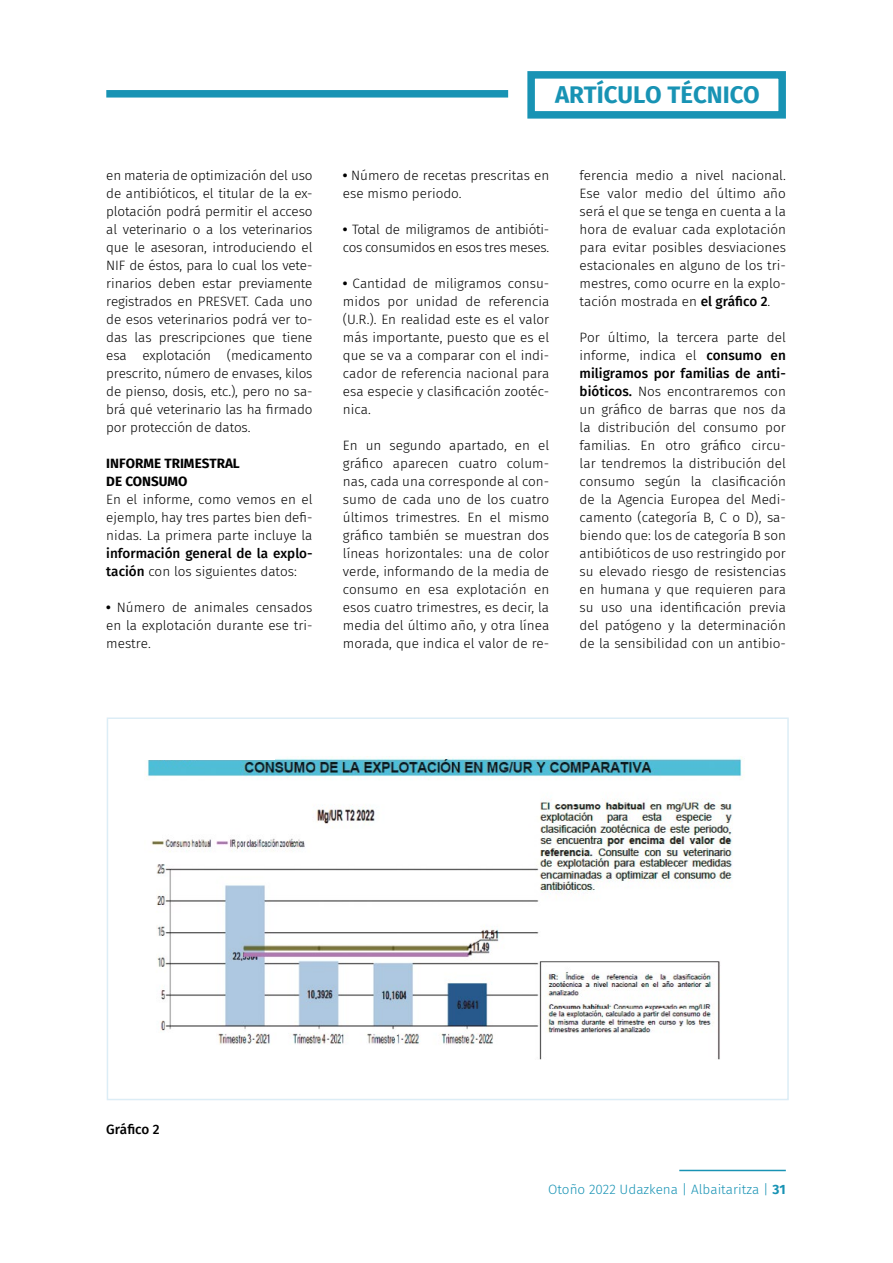
<style>
.page{position:relative;width:893px;height:1263px;background:#fff}
.page>*{position:absolute;margin:0;border:0;box-sizing:border-box;transform-origin:0 0}
.t1{font:700 24px "Fira Sans";color:#1893b4}
.t2{font:300 13.5px/18px "Fira Sans";color:#000;text-align:justify}
.t3{font:500 13.5px/18px "Fira Sans";color:#000}
.t4{font:300 13.5px/18px "Fira Sans";letter-spacing:-.02em;color:#000}
.t5{font:300 13.5px "Fira Sans";color:#1893b4}
.t6{font:700 13.5px/18px "Fira Sans";color:#000}
.s1{font-weight:300}
.s2{font-weight:700}
.s3{font-weight:500}
</style>
<div class="page">
<hr style="left:679px;top:1170px;width:107px;height:1px;background:#1893b4">
<div style="left:527px;top:71px;width:259px;height:48px;border:8px solid #1893b4"></div>
<div style="left:106px;top:90px;width:402px;height:8px;background:#1893b4"></div>
<img style="left:146px;top:757px;width:597px;height:303px">
<div style="left:107px;top:717px;width:682px;height:383px;border:2px solid #dcedf6"></div>
<div style="left:131px;top:735px;width:144px;height:25px;background:#fff"></div>
<p class="t2" style="left:106px;top:166px;width:208px">en materia de optimización del uso de antibióticos, el titular de la ex&shy;plotación podrá permitir el acceso al veterinario o a los veterinarios que le asesoran, introduciendo el NIF de éstos, para lo cual los vete&shy;rinarios deben estar previamente registrados en PRESVET. Cada uno de esos veterinarios podrá ver to&shy;das las prescripciones que tiene esa explotación (medicamento prescrito, número de envases, kilos de pienso, dosis, etc.), pero no sa&shy;brá qué veterinario las ha firmado por protección de datos.</p>
<p class="t6" style="left:106px;top:453px;width:135px">INFORME TRIMESTRAL<br>DE CONSUMO</p>
<p class="t2" style="left:106px;top:490px;width:208px">En el informe, como vemos en el ejemplo, hay tres partes bien defi&shy;nidas. La primera parte incluye la</p>
<p class="t3" style="left:106px;top:544px;width:208px">información general de la explo&shy;tación <span class="s1">con los siguientes datos:</span></p>
<p class="t2" style="left:106px;top:598px;width:208px"><span class="s2">•</span> Número de animales censados en la explotación durante ese tri&shy;mestre.</p>
<h1 class="t1" style="left:555px;top:75px;width:206px">ARTÍCULO TÉCNICO</h1>
<p class="t2" style="left:343px;top:166px;width:208px"><span class="s2">•</span> Número de recetas prescritas en ese mismo periodo.</p>
<p class="t4" style="left:343px;top:220px;width:208px"><span class="s2">•</span> Total de miligramos de antibióti&shy;cos consumidos en esos tres meses.</p>
<p class="t2" style="left:343px;top:274px;width:208px"><span class="s2">•</span> Cantidad de miligramos consu&shy;midos por unidad de referencia (U.R.). En realidad este es el valor más importante, puesto que es el que se va a comparar con el indi&shy;cador de referencia nacional para esa especie y clasificación zootéc&shy;nica.</p>
<p class="t2" style="left:343px;top:436px;width:208px">En un segundo apartado, en el gráfico aparecen cuatro colum&shy;nas, cada una corresponde al con&shy;sumo de cada uno de los cuatro últimos trimestres. En el mismo gráfico también se muestran dos líneas horizontales: una de color verde, informando de la media de consumo en esa explotación en esos cuatro trimestres, es decir, la media del último año, y otra línea morada, que indica el valor de re-</p>
<p class="t2" style="left:580px;top:166px;width:208px">ferencia medio a nivel nacional.<br>Ese valor medio del último año será el que se tenga en cuenta a la hora de evaluar cada explotación para evitar posibles desviaciones estacionales en alguno de los tri&shy;mestres, como ocurre en la explo&shy;tación mostrada en <span class="s3">el gráfico 2</span>.</p>
<p class="t2" style="left:580px;top:328px;width:208px">Por último, la tercera parte del informe, indica el <span class="s3">consumo en miligramos por familias de anti&shy;bióticos.</span> Nos encontraremos con un gráfico de barras que nos da la distribución del consumo por familias. En otro gráfico circu&shy;lar tendremos la distribución del consumo según la clasificación de la Agencia Europea del Medi&shy;camento (categoría B, C o D), sa&shy;biendo que: los de categoría B son antibióticos de uso restringido por su elevado riesgo de resistencias en humana y que requieren para su uso una identificación previa del patógeno y la determinación de la sensibilidad con un antibio-</p>
<p class="t3" style="left:106px;top:1120px;width:55px">Gráfico 2</p>
<p class="t5" style="left:548px;top:1180px;width:239px">Otoño 2022 Udazkena | Albaitaritza | <span class="s2">31</span></p>
</div>
